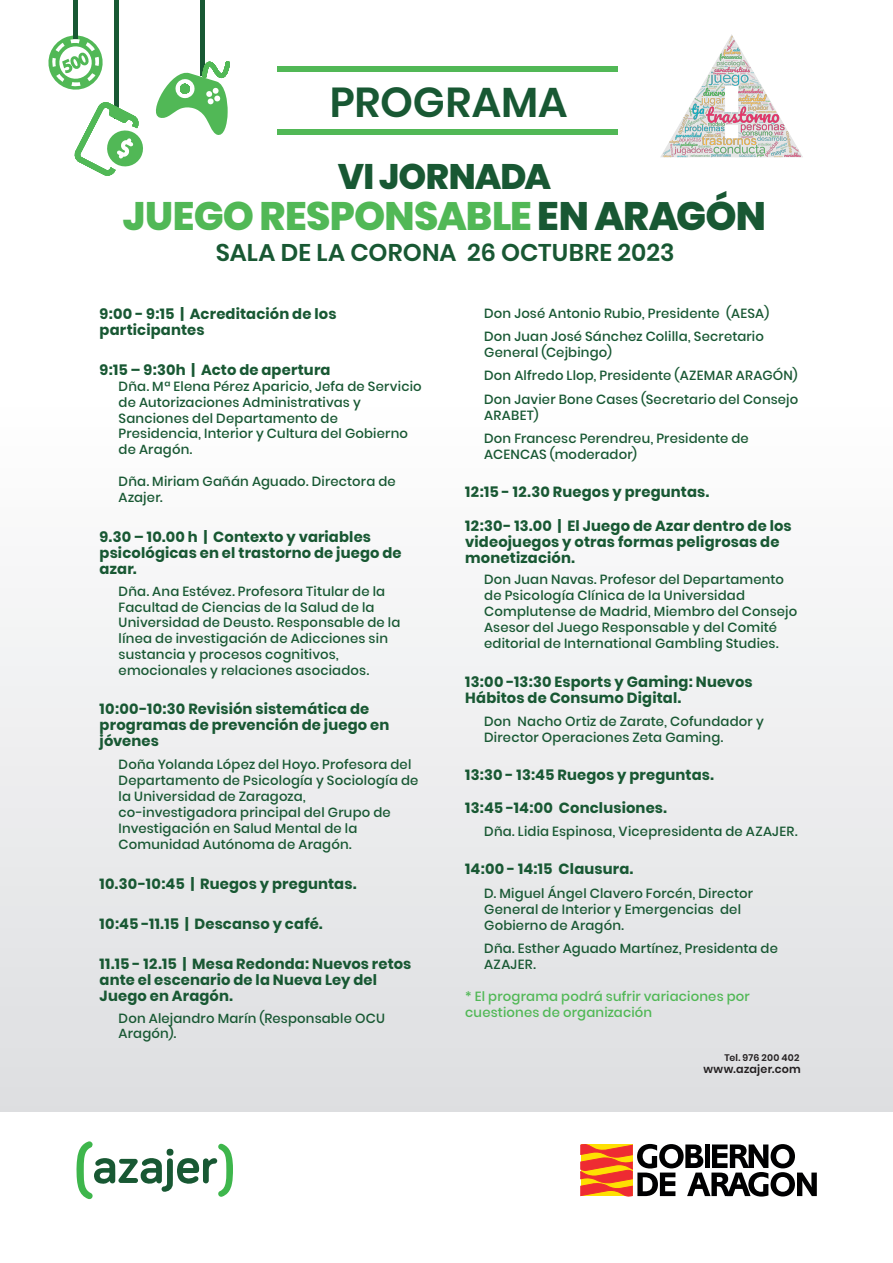
<style>
.page{position:relative;width:893px;height:1263px;background:#fff}
.page>*{position:absolute;margin:0;border:0;box-sizing:border-box;transform-origin:0 0}
.t1{font:600 41.7px "Poppins";color:#185833}
.t2{font:800 39.6px "Poppins";letter-spacing:-.02em;color:#51b856}
.t3{font:800 35.4px "Poppins";letter-spacing:-.025em;color:#185833}
.t4{font:600 24.15px "Poppins";letter-spacing:.005em;color:#185833}
.t5{font:700 14.7px/16px "Poppins";letter-spacing:.01em;color:#185833}
.t6{font:500 13.2px/15.9px "Poppins";letter-spacing:.015em;color:#185833}
.t7{font:500 13.2px/15.9px "Poppins";letter-spacing:.015em;color:#51b856}
.t8{font:600 11.1px "Poppins";letter-spacing:.02em;color:#231f20}
.t9{font:600 9.45px "Poppins";letter-spacing:.025em;color:#231f20}
.s1{color:#185833}
</style>
<div class="page">
<svg style="left:76px;top:1141px;width:157px;height:58px"></svg>
<div style="left:167px;top:1149px;width:6px;height:7px;background:#185833;border-radius:50%"></div>
<svg style="left:581px;top:1144px;width:236px;height:52px"></svg>
<div style="left:0;top:401px;width:893px;height:710px;background:linear-gradient(to bottom,#fefefe,#dddee0)"></div>
<img style="left:661px;top:34px;width:142px;height:124px">
<div style="left:278px;top:67px;width:340px;height:5px;background:#51b856"></div>
<div style="left:278px;top:130px;width:340px;height:5px;background:#51b856"></div>
<div style="left:73px;top:0;width:5px;height:39px;background:#185833"></div>
<hr style="left:115px;top:0;width:4px;height:119px;background:#185833">
<hr style="left:200px;top:0;width:4px;height:76px;background:#185833">
<svg style="left:48px;top:32px;width:182px;height:127px"></svg>
<hr style="left:74px;top:102px;width:1px;height:75px;background:#51b856">
<hr style="left:75px;top:102px;width:1px;height:75px;background:#51b856">
<hr style="left:76px;top:102px;width:1px;height:75px;background:#51b856">
<hr style="left:77px;top:102px;width:1px;height:75px;background:#51b856">
<hr style="left:78px;top:102px;width:1px;height:75px;background:#51b856">
<hr style="left:79px;top:102px;width:1px;height:75px;background:#51b856">
<hr style="left:80px;top:102px;width:1px;height:75px;background:#51b856">
<hr style="left:81px;top:102px;width:1px;height:75px;background:#51b856">
<hr style="left:82px;top:102px;width:1px;height:75px;background:#51b856">
<hr style="left:83px;top:102px;width:1px;height:75px;background:#51b856">
<hr style="left:84px;top:102px;width:1px;height:75px;background:#51b856">
<hr style="left:85px;top:102px;width:1px;height:75px;background:#51b856">
<hr style="left:86px;top:102px;width:1px;height:75px;background:#51b856">
<hr style="left:87px;top:102px;width:1px;height:75px;background:#51b856">
<hr style="left:88px;top:102px;width:1px;height:75px;background:#51b856">
<hr style="left:89px;top:102px;width:1px;height:75px;background:#51b856">
<hr style="left:90px;top:102px;width:1px;height:75px;background:#51b856">
<hr style="left:91px;top:102px;width:1px;height:75px;background:#51b856">
<hr style="left:92px;top:102px;width:1px;height:75px;background:#51b856">
<hr style="left:93px;top:102px;width:1px;height:75px;background:#51b856">
<hr style="left:94px;top:102px;width:1px;height:75px;background:#51b856">
<hr style="left:95px;top:102px;width:1px;height:75px;background:#51b856">
<hr style="left:96px;top:102px;width:1px;height:75px;background:#51b856">
<hr style="left:97px;top:102px;width:1px;height:75px;background:#51b856">
<hr style="left:98px;top:102px;width:1px;height:75px;background:#51b856">
<hr style="left:99px;top:102px;width:1px;height:75px;background:#51b856">
<hr style="left:100px;top:102px;width:1px;height:75px;background:#51b856">
<hr style="left:101px;top:102px;width:1px;height:75px;background:#51b856">
<hr style="left:102px;top:102px;width:1px;height:75px;background:#51b856">
<hr style="left:103px;top:102px;width:1px;height:75px;background:#51b856">
<hr style="left:104px;top:102px;width:1px;height:75px;background:#51b856">
<hr style="left:105px;top:102px;width:1px;height:75px;background:#51b856">
<hr style="left:106px;top:102px;width:1px;height:75px;background:#51b856">
<hr style="left:107px;top:102px;width:1px;height:75px;background:#51b856">
<hr style="left:108px;top:102px;width:1px;height:75px;background:#51b856">
<hr style="left:109px;top:102px;width:1px;height:75px;background:#51b856">
<hr style="left:110px;top:102px;width:1px;height:75px;background:#51b856">
<hr style="left:111px;top:102px;width:1px;height:75px;background:#51b856">
<hr style="left:112px;top:102px;width:1px;height:75px;background:#51b856">
<hr style="left:113px;top:102px;width:1px;height:75px;background:#51b856">
<hr style="left:114px;top:102px;width:1px;height:75px;background:#51b856">
<hr style="left:115px;top:102px;width:1px;height:75px;background:#51b856">
<hr style="left:116px;top:102px;width:1px;height:75px;background:#51b856">
<hr style="left:117px;top:102px;width:1px;height:75px;background:#51b856">
<hr style="left:118px;top:102px;width:1px;height:75px;background:#51b856">
<hr style="left:119px;top:102px;width:1px;height:75px;background:#51b856">
<hr style="left:120px;top:102px;width:1px;height:75px;background:#51b856">
<hr style="left:121px;top:102px;width:1px;height:75px;background:#51b856">
<hr style="left:122px;top:102px;width:1px;height:75px;background:#51b856">
<hr style="left:123px;top:102px;width:1px;height:75px;background:#51b856">
<hr style="left:124px;top:102px;width:1px;height:75px;background:#51b856">
<hr style="left:125px;top:102px;width:1px;height:75px;background:#51b856">
<hr style="left:126px;top:102px;width:1px;height:75px;background:#51b856">
<hr style="left:127px;top:102px;width:1px;height:75px;background:#51b856">
<hr style="left:128px;top:102px;width:1px;height:75px;background:#51b856">
<hr style="left:129px;top:102px;width:1px;height:75px;background:#51b856">
<hr style="left:130px;top:102px;width:1px;height:75px;background:#51b856">
<hr style="left:131px;top:102px;width:1px;height:75px;background:#51b856">
<hr style="left:132px;top:102px;width:1px;height:75px;background:#51b856">
<hr style="left:133px;top:102px;width:1px;height:75px;background:#51b856">
<hr style="left:134px;top:102px;width:1px;height:75px;background:#51b856">
<hr style="left:135px;top:102px;width:1px;height:75px;background:#51b856">
<hr style="left:136px;top:102px;width:1px;height:75px;background:#51b856">
<hr style="left:137px;top:102px;width:1px;height:75px;background:#51b856">
<hr style="left:138px;top:102px;width:1px;height:75px;background:#51b856">
<hr style="left:139px;top:102px;width:1px;height:75px;background:#51b856">
<h1 class="t1" style="left:330px;top:78px;width:239px">PROGRAMA</h1>
<h3 class="t3" style="left:338px;top:156px;width:215px">VI JORNADA</h3>
<h2 class="t2" style="left:123px;top:193px;width:645px">JUEGO RESPONSABLE <span class="s1">EN ARAGÓN</span></h2>
<h3 class="t4" style="left:216px;top:239px;width:460px">SALA DE LA CORONA 26 OCTUBRE 2023</h3>
<p class="t5" style="left:100px;top:306px;width:238px">9:00 - 9:15 | Acreditación de los participantes</p>
<p class="t5" style="left:100px;top:362px;width:232px">9:15 – 9:30h | Acto de apertura</p>
<p class="t6" style="left:119px;top:378px;width:305px">Dña. Mª Elena Pérez Aparicio, Jefa de Servicio de Autorizaciones Administrativas y Sanciones del Departamento de Presidencia, Interior y Cultura del Gobierno de Aragón.</p>
<p class="t6" style="left:119px;top:474px;width:279px">Dña. Miriam Gañán Aguado. Directora de<br>Azajer.</p>
<p class="t5" style="left:100px;top:529px;width:304px">9.30 – 10.00 h | Contexto y variables psicológicas en el trastorno de juego de azar.</p>
<p class="t6" style="left:119px;top:583px;width:283px">Dña. Ana Estévez. Profesora Titular de la Facultad de Ciencias de la Salud de la Universidad de Deusto. Responsable de la línea de investigación de Adicciones sin sustancia y procesos cognitivos, emocionales y relaciones asociados.</p>
<p class="t5" style="left:100px;top:700px;width:291px">10:00-10:30 Revisión sistemática de programas de prevención de juego en jóvenes</p>
<p class="t6" style="left:119px;top:757px;width:301px">Doña Yolanda López del Hoyo. Profesora del Departamento de Psicología y Sociología de la Universidad de Zaragoza, co-investigadora principal del Grupo de Investigación en Salud Mental de la Comunidad Autónoma de Aragón.</p>
<p class="t5" style="left:100px;top:876px;width:258px">10.30-10:45 | Ruegos y preguntas.</p>
<p class="t5" style="left:100px;top:916px;width:224px">10:45 -11.15 | Descanso y café.</p>
<p class="t5" style="left:100px;top:956px;width:313px">11.15 - 12.15 | Mesa Redonda: Nuevos retos ante el escenario de la Nueva Ley del<br>Juego en Aragón.</p>
<p class="t6" style="left:119px;top:1010px;width:268px">Don Alejandro Marín (Responsable OCU<br>Aragón).</p>
<p class="t6" style="left:484px;top:301px;width:287px;line-height:23.4px">Don José Antonio Rubio, Presidente (AESA)<br>Don Juan José Sánchez Colilla, Secretario</p>
<p class="t6" style="left:484px;top:341px;width:316px;line-height:23.4px">General (Cejbingo)<br>Don Alfredo Llop, Presidente (AZEMAR ARAGÓN)<br>Don Javier Bone Cases (Secretario del Consejo</p>
<p class="t6" style="left:484px;top:403px;width:266px;line-height:23.4px">ARABET)<br>Don Francesc Perendreu, Presidente de</p>
<p class="t6" style="left:484px;top:446px;width:154px">ACENCAS (moderador)</p>
<p class="t5" style="left:465px;top:484px;width:245px">12:15 - 12.30 Ruegos y preguntas.</p>
<p class="t5" style="left:465px;top:518px;width:328px">12:30- 13.00 | El Juego de Azar dentro de los videojuegos y otras formas peligrosas de monetización.</p>
<p class="t6" style="left:484px;top:572px;width:315px">Don Juan Navas. Profesor del Departamento de Psicología Clínica de la Universidad Complutense de Madrid, Miembro del Consejo Asesor del Juego Responsable y del Comité editorial de International Gambling Studies.</p>
<p class="t5" style="left:465px;top:673px;width:289px">13:00 -13:30 Esports y Gaming: Nuevos<br>Hábitos de Consumo Digital.</p>
<p class="t6" style="left:484px;top:713px;width:281px">Don Nacho Ortiz de Zarate, Cofundador y<br>Director Operaciones Zeta Gaming.</p>
<p class="t5" style="left:465px;top:759px;width:250px;line-height:32.1px">13:30 - 13:45 Ruegos y preguntas.<br>13:45 -14:00 Conclusiones.</p>
<p class="t6" style="left:484px;top:823px;width:315px">Dña. Lidia Espinosa, Vicepresidenta de AZAJER.</p>
<p class="t5" style="left:465px;top:861px;width:170px">14:00 - 14:15 Clausura.</p>
<p class="t6" style="left:484px;top:885px;width:270px">D. Miguel Ángel Clavero Forcén, Director<br>General de Interior y Emergencias del<br>Gobierno de Aragón.</p>
<p class="t6" style="left:484px;top:940px;width:295px">Dña. Esther Aguado Martínez, Presidenta de<br>AZAJER.</p>
<p class="t7" style="left:465px;top:988px;width:286px">* El programa podrá sufrir variaciones por cuestiones de organización</p>
<p class="t9" style="left:724px;top:1052px;width:77px">Tel. 976 200 402</p>
<p class="t8" style="left:703px;top:1063px;width:99px">www.azajer.com</p>
</div>
